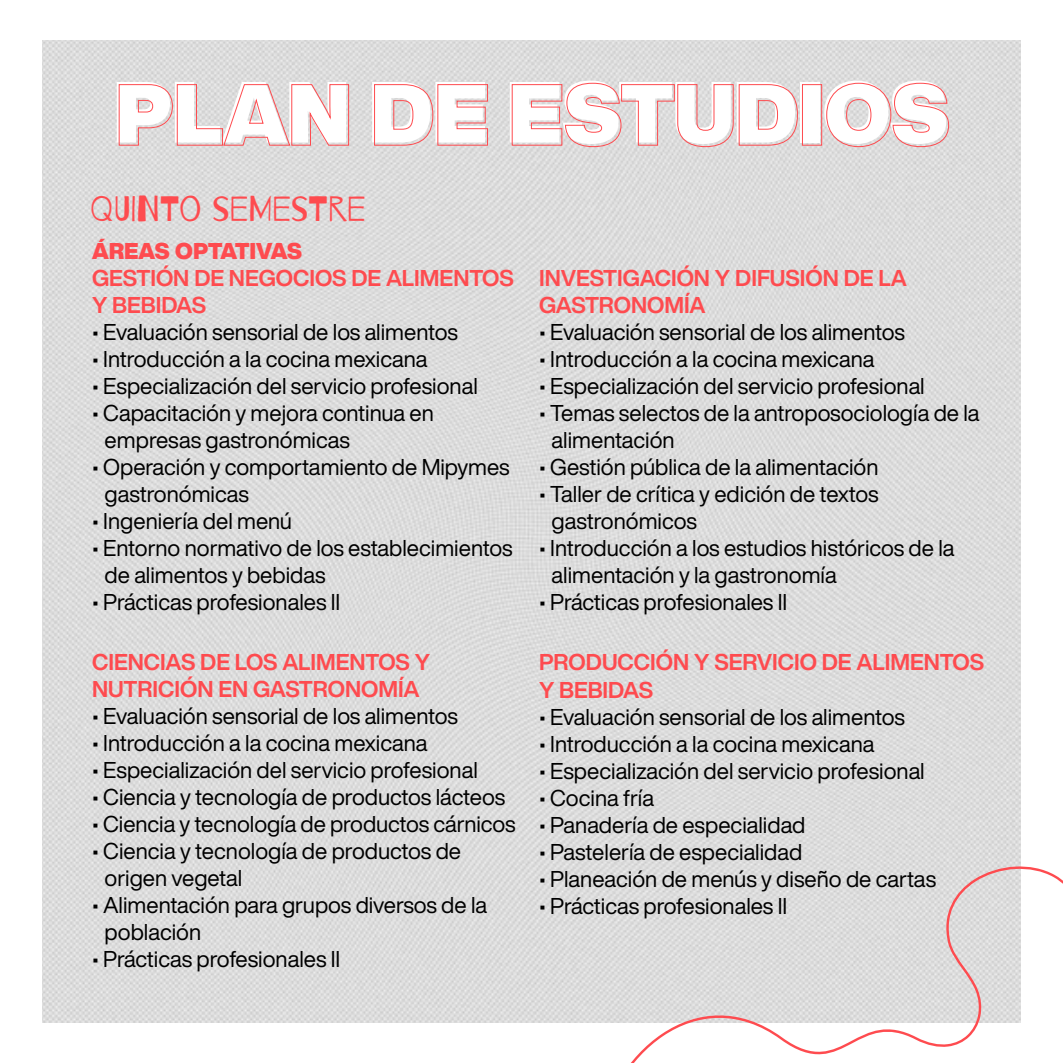
<style>
.page{position:relative;width:1063px;height:1063px;background:#fff}
.page>*{position:absolute;margin:0;border:0;box-sizing:border-box;transform-origin:0 0}
.t1{font:900 85px "Helvetica Now Display";color:#fff}
.t2{font:35.25px "Barrio";color:#fe4b4f}
.t3{font:22.5px/27px "Helvetica Now Display";color:#000}
.t4{font:700 22.5px/27px "Helvetica Now Display";color:#fe4b4f}
.t5{font:900 22.5px "Helvetica Now Display";letter-spacing:-.01em;color:#fe4b4f}
</style>
<div class="page">
<img style="left:42px;top:41px;width:979px;height:981px">
<svg style="left:612px;top:866px;width:451px;height:197px;fill:#dfdede"></svg>
<svg style="left:119px;top:84px;width:230px;height:62px;background:#ded0d1"></svg>
<svg style="left:374px;top:84px;width:114px;height:62px;background:#decece"></svg>
<svg style="left:512px;top:83px;width:286px;height:64px;background:#ded0d0"></svg>
<div style="left:802px;top:84px;width:20px;height:62px;border:1px solid #fe4b4f"></div>
<svg style="left:826px;top:83px;width:123px;height:64px;background:#ded0d0"></svg>
<h1 class="t1" style="left:113px;top:52px;width:835px">PLAN DE ESTUDIOS</h1>
<h2 class="t2" style="left:90px;top:190px;width:277px">QUINTO SEMESTRE</h2>
<p class="t5" style="left:92px;top:235px;width:211px">ÁREAS OPTATIVAS</p>
<p class="t4" style="left:92px;top:265px;width:423px">GESTIÓN DE NEGOCIOS DE ALIMENTOS<br>Y BEBIDAS</p>
<p class="t3" style="left:92px;top:318px;width:367px">• Evaluación sensorial de los alimentos</p>
<p class="t3" style="left:92px;top:345px;width:337px">• Introducción a la cocina mexicana</p>
<p class="t3" style="left:92px;top:372px;width:387px">• Especialización del servicio profesional</p>
<p class="t3" style="left:105px;top:399px;width:331px;text-indent:-13px">• Capacitación y mejora continua en empresas gastronómicas</p>
<p class="t3" style="left:105px;top:453px;width:407px;text-indent:-13px">• Operación y comportamiento de Mipymes gastronómicas</p>
<p class="t3" style="left:92px;top:507px;width:202px">• Ingeniería del menú</p>
<p class="t3" style="left:105px;top:534px;width:410px;text-indent:-13px">• Entorno normativo de los establecimientos de alimentos y bebidas</p>
<p class="t3" style="left:92px;top:588px;width:250px">• Prácticas profesionales II</p>
<p class="t4" style="left:92px;top:649px;width:340px">CIENCIAS DE LOS ALIMENTOS Y<br>NUTRICIÓN EN GASTRONOMÍA</p>
<p class="t3" style="left:92px;top:702px;width:367px">• Evaluación sensorial de los alimentos</p>
<p class="t3" style="left:92px;top:729px;width:337px">• Introducción a la cocina mexicana</p>
<p class="t3" style="left:92px;top:756px;width:387px">• Especialización del servicio profesional</p>
<p class="t3" style="left:92px;top:783px;width:415px">• Ciencia y tecnología de productos lácteos</p>
<p class="t3" style="left:92px;top:810px;width:425px">• Ciencia y tecnología de productos cárnicos</p>
<p class="t3" style="left:105px;top:837px;width:358px;text-indent:-13px">• Ciencia y tecnología de productos de origen vegetal</p>
<p class="t3" style="left:105px;top:891px;width:384px;text-indent:-13px">• Alimentación para grupos diversos de la población</p>
<p class="t3" style="left:92px;top:945px;width:250px">• Prácticas profesionales II</p>
<p class="t4" style="left:539px;top:265px;width:369px">INVESTIGACIÓN Y DIFUSIÓN DE LA<br>GASTRONOMÍA</p>
<p class="t3" style="left:539px;top:319px;width:367px">• Evaluación sensorial de los alimentos</p>
<p class="t3" style="left:539px;top:346px;width:337px">• Introducción a la cocina mexicana</p>
<p class="t3" style="left:539px;top:373px;width:387px">• Especialización del servicio profesional</p>
<p class="t3" style="left:552px;top:400px;width:430px;text-indent:-13px">• Temas selectos de la antroposociología de la alimentación</p>
<p class="t3" style="left:539px;top:454px;width:341px">• Gestión pública de la alimentación</p>
<p class="t3" style="left:552px;top:481px;width:329px;text-indent:-13px">• Taller de crítica y edición de textos gastronómicos</p>
<p class="t3" style="left:552px;top:535px;width:405px;text-indent:-13px">• Introducción a los estudios históricos de la alimentación y la gastronomía</p>
<p class="t3" style="left:539px;top:589px;width:250px">• Prácticas profesionales II</p>
<p class="t4" style="left:539px;top:648px;width:447px">PRODUCCIÓN Y SERVICIO DE ALIMENTOS<br>Y BEBIDAS</p>
<p class="t3" style="left:539px;top:703px;width:367px">• Evaluación sensorial de los alimentos</p>
<p class="t3" style="left:539px;top:730px;width:337px">• Introducción a la cocina mexicana</p>
<p class="t3" style="left:539px;top:757px;width:387px">• Especialización del servicio profesional</p>
<p class="t3" style="left:539px;top:784px;width:117px">• Cocina fría</p>
<p class="t3" style="left:539px;top:811px;width:268px">• Panadería de especialidad</p>
<p class="t3" style="left:539px;top:838px;width:265px">• Pastelería de especialidad</p>
<p class="t3" style="left:539px;top:865px;width:399px">• Planeación de menús y diseño de cartas</p>
<p class="t3" style="left:539px;top:892px;width:250px">• Prácticas profesionales II</p>
</div>
